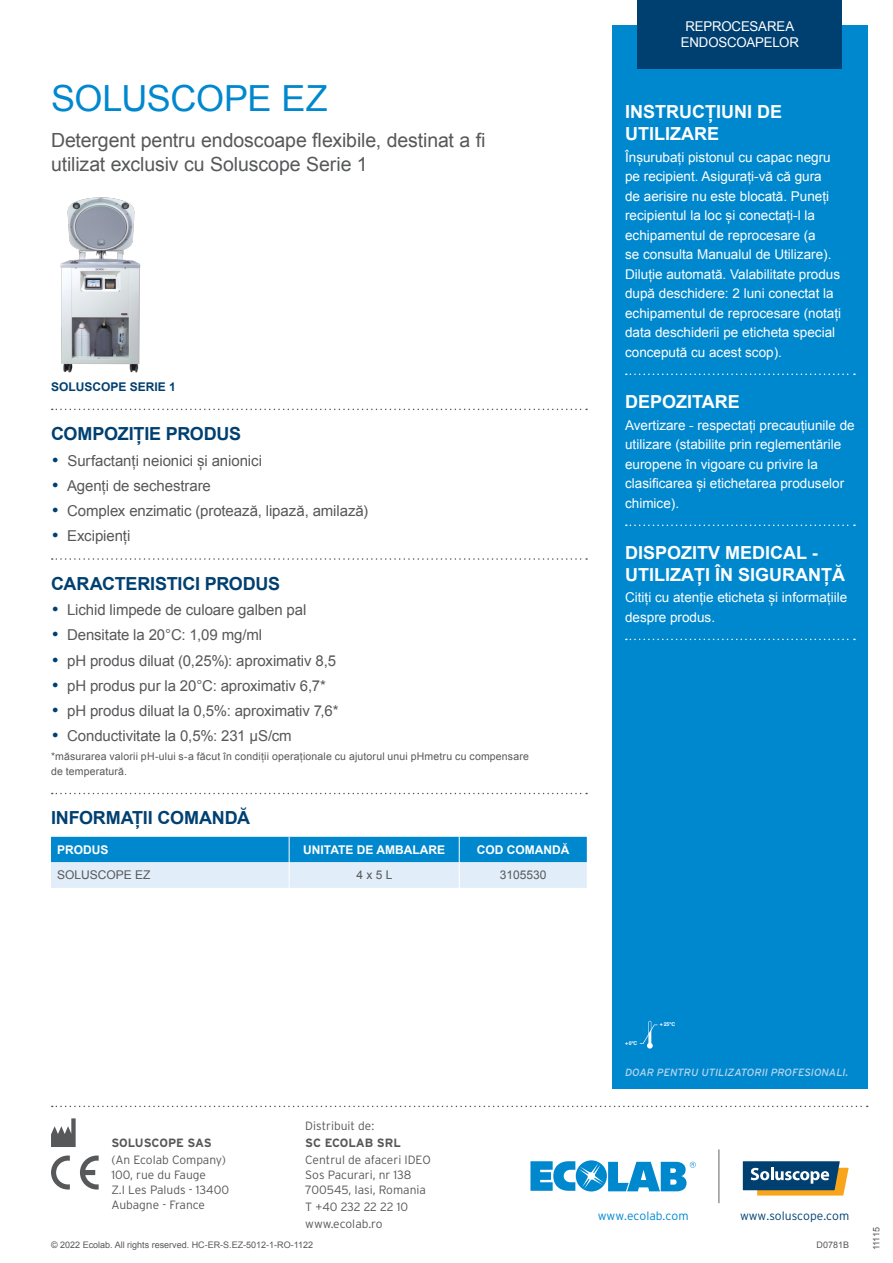
<style>
.page{position:relative;width:893px;height:1263px;background:#fff}
.page>*{position:absolute;margin:0;border:0;box-sizing:border-box;transform-origin:0 0}
.Product_Name{font:36px "Arial";letter-spacing:-.01em;color:#0088ce}
.t1{font:19.5px/23.4px "Arial";letter-spacing:-.005em;color:#57585a}
.White_Sub_Headline{font:700 18px/21.6px "Arial";color:#fff}
.Sub_headline{font:700 18px "Arial";letter-spacing:-.015em;color:#004071}
.Body_Copy{font:15px "Arial";letter-spacing:-.005em;color:#57585a}
.white_body_copy{font:13.5px/19.5px "Arial";color:#fff}
.t2{font:300 12px/17.1px "Interstate";color:#57585a}
.Body_Copy-2{font:700 12px "Arial";color:#fff}
.Body_Copy-3{font:12px "Arial";color:#57585a}
.t3{font:300 12px "Interstate";color:#004071}
.Product_description{font:700 12px "Arial";color:#004071}
.t4{font:300 12px "Interstate";color:#0088ce}
.Body_Copy-4{font:10.5px/15px "Arial";letter-spacing:.015em;color:#57585a}
.t5{font:italic 10.5px "Interstate";color:#b9d6ef}
.t6{font:9px "Arial";color:#57585a}
.t7{font:700 5.25px "Helvetica";color:#fff}
.s1{color:#004071}
.s2{font-weight:700}
</style>
<div class="page">
<svg style="left:52px;top:1106px;width:816px;height:1px"></svg>
<svg style="left:51px;top:1118px;width:25px;height:29px"></svg>
<svg style="left:80px;top:1155px;width:19px;height:34px"></svg>
<svg style="left:51px;top:1155px;width:19px;height:34px"></svg>
<svg style="left:742px;top:1161px;width:107px;height:35px;background:#61797e"></svg>
<hr style="left:719px;top:1149px;width:1px;height:54px;background:#636366">
<svg style="left:530px;top:1160px;width:166px;height:31px"></svg>
<div style="left:612px;top:26px;width:255px;height:1063px;background:#0088ce"></div>
<div style="left:638px;top:0;width:204px;height:68px;background:#004071"></div>
<svg style="left:52px;top:409px;width:535px;height:1px"></svg>
<svg style="left:52px;top:558px;width:535px;height:2px"></svg>
<svg style="left:52px;top:793px;width:535px;height:1px"></svg>
<svg style="left:51px;top:837px;width:536px;height:51px;background:#73bbe3"></svg>
<svg style="left:626px;top:374px;width:229px;height:1px"></svg>
<svg style="left:626px;top:524px;width:229px;height:2px"></svg>
<svg style="left:626px;top:639px;width:229px;height:1px"></svg>
<svg style="left:640px;top:1020px;width:18px;height:28px"></svg>
<img style="left:60px;top:197px;width:81px;height:176px">
<p class="Product_Name" style="left:51px;top:75px;width:278px">SOLUSCOPE EZ</p>
<p class="t1" style="left:51px;top:129px;width:436px">Detergent pentru endoscoape flexibile, destinat a fi utilizat exclusiv cu Soluscope Serie 1</p>
<p class="Product_description" style="left:51px;top:379px;width:126px">SOLUSCOPE SERIE 1</p>
<p class="Sub_headline" style="left:51px;top:422px;width:192px">COMPOZIȚIE PRODUS</p>
<p class="Body_Copy" style="left:51px;top:450px;width:212px"><span class="s1">•</span> Surfactanți neionici și anionici</p>
<p class="Body_Copy" style="left:51px;top:476px;width:161px"><span class="s1">•</span> Agenți de sechestrare</p>
<p class="Body_Copy" style="left:51px;top:501px;width:319px"><span class="s1">•</span> Complex enzimatic (protează, lipază, amilază)</p>
<p class="Body_Copy" style="left:51px;top:526px;width:81px"><span class="s1">•</span> Excipienți</p>
<p class="Sub_headline" style="left:51px;top:572px;width:231px">CARACTERISTICI PRODUS</p>
<p class="Body_Copy" style="left:51px;top:600px;width:257px"><span class="s1">•</span> Lichid limpede de culoare galben pal</p>
<p class="Body_Copy" style="left:51px;top:625px;width:213px"><span class="s1">•</span> Densitate la 20°C: 1,09 mg/ml</p>
<p class="Body_Copy" style="left:51px;top:650px;width:287px"><span class="s1">•</span> pH produs diluat (0,25%): aproximativ 8,5</p>
<p class="Body_Copy" style="left:51px;top:676px;width:276px"><span class="s1">•</span> pH produs pur la 20°C: aproximativ 6,7*</p>
<p class="Body_Copy" style="left:51px;top:701px;width:289px"><span class="s1">•</span> pH produs diluat la 0,5%: aproximativ 7,6*</p>
<p class="Body_Copy" style="left:51px;top:726px;width:242px"><span class="s1">•</span> Conductivitate la 0,5%: 231 µS/cm</p>
<p class="Body_Copy-4" style="left:51px;top:749px;width:479px">*măsurarea valorii pH-ului s-a făcut în condiții operaționale cu ajutorul unui pHmetru cu compensare de temperatură.</p>
<p class="Sub_headline" style="left:51px;top:806px;width:200px">INFORMAȚII COMANDĂ</p>
<p class="Body_Copy-2" style="left:57px;top:842px;width:53px">PRODUS</p>
<p class="Body_Copy-2" style="left:303px;top:842px;width:143px">UNITATE DE AMBALARE</p>
<p class="Body_Copy-2" style="left:477px;top:842px;width:94px">COD COMANDĂ</p>
<p class="Body_Copy-3" style="left:57px;top:867px;width:95px">SOLUSCOPE EZ</p>
<p class="Body_Copy-3" style="left:356px;top:867px;width:38px">4 x 5 L</p>
<p class="Body_Copy-3" style="left:500px;top:867px;width:48px">3105530</p>
<p class="white_body_copy" style="left:681px;top:18px;width:120px;line-height:16.5px;text-align:center">REPROCESAREA<br>ENDOSCOAPELOR</p>
<p class="White_Sub_Headline" style="left:625px;top:102px;width:158px">INSTRUCȚIUNI DE<br>UTILIZARE</p>
<p class="white_body_copy" style="left:625px;top:147px;width:218px">Înșurubați pistonul cu capac negru pe recipient. Asigurați-vă că gura<br>de aerisire nu este blocată. Puneți recipientul la loc și conectați-l la echipamentul de reprocesare (a<br>se consulta Manualul de Utilizare).<br>Diluție automată. Valabilitate produs după deschidere: 2 luni conectat la echipamentul de reprocesare (notați data deschiderii pe eticheta special concepută cu acest scop).</p>
<p class="White_Sub_Headline" style="left:625px;top:391px;width:116px">DEPOZITARE</p>
<p class="white_body_copy" style="left:625px;top:415px;width:231px">Avertizare - respectați precauțiunile de utilizare (stabilite prin reglementările europene în vigoare cu privire la clasificarea și etichetarea produselor chimice).</p>
<p class="White_Sub_Headline" style="left:625px;top:542px;width:221px">DISPOZITV MEDICAL -<br>UTILIZAȚI ÎN SIGURANȚĂ</p>
<p class="white_body_copy" style="left:625px;top:588px;width:224px">Citiți cu atenție eticheta și informațiile despre produs.</p>
<p class="t7" style="left:625px;top:1040px;width:14px">+ 0ºC</p>
<p class="t7" style="left:660px;top:1021px;width:17px">+ 25ºC</p>
<p class="t2" style="left:111px;top:1134px;width:116px"><span class="s2">SOLUSCOPE SAS </span>(An Ecolab Company)</p>
<p class="t2" style="left:111px;top:1167px;width:119px;line-height:15px">100, rue du Fauge<br>Z.I Les Paluds - 13400<br>Aubagne - France</p>
<p class="t2" style="left:305px;top:1117px;width:127px">Distribuit de:<br><span class="s2">SC ECOLAB SRL<br></span>Centrul de afaceri IDEO</p>
<p class="t2" style="left:305px;top:1167px;width:122px;line-height:15px">Sos Pacurari, nr 138<br>700545, Iasi, Romania</p>
<p class="t2" style="left:305px;top:1198px;width:104px">T +40 232 22 22 10 www.ecolab.ro</p>
<p class="t5" style="left:625px;top:1066px;width:225px">DOAR PENTRU UTILIZATORII PROFESIONALI.</p>
<p class="t4" style="left:598px;top:1209px;width:92px">www.ecolab.com</p>
<p class="t3" style="left:740px;top:1209px;width:111px">www.soluscope.com</p>
<p class="t6" style="left:51px;top:1239px;width:264px">© 2022 Ecolab. All rights reserved. HC-ER-S.EZ-5012-1-RO-1122</p>
<p class="t6" style="left:816px;top:1239px;width:34px">D0781B</p>
<p class="t6" style="left:870px;top:1250px;width:25px;rotate:-90deg">11115</p>
</div>
